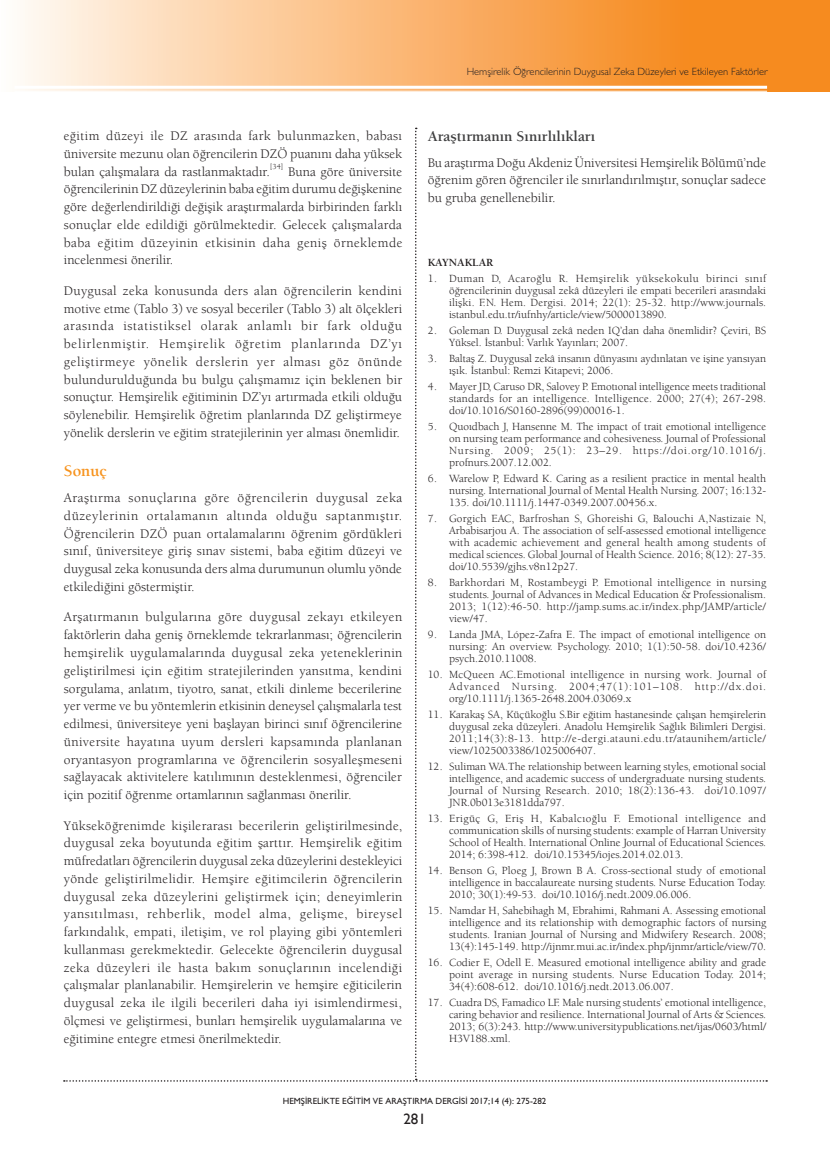
<style>
.page{position:relative;width:830px;height:1149px;background:#fff}
.page>*{position:absolute;margin:0;border:0;box-sizing:border-box;transform-origin:0 0}
.t1{font:16.5px "Berkeley Bold Tr";color:#f7931d}
.t2{font:15px "Berkeley Bold Tr";color:#3e3e3f}
.t3{font:15px "Gill Sans";color:#231f20}
.t4{font:13.5px/17.7px "Berkeley Book Tr";color:#231f20;text-align:justify}
.t5{font:11.25px/12px "Berkeley Book Tr";color:#231f20;text-align:justify}
.t6{font:11.25px "Berkeley Bold Tr";color:#231f20}
.t7{font:10.5px "Gill Sans Light Tr";color:#231f20}
.t8{font:9px "Gill Sans Normal Tr";color:#231f20}
</style>
<div class="page">
<svg style="left:23px;top:0;width:806px;height:92px"></svg>
<hr style="left:14px;top:86px;width:752px;height:3px;background:#fff">
<hr style="left:14px;top:91px;width:752px;height:1px;background:#fff">
<p class="t4" style="left:64px;top:127px;width:340px">eğitim düzeyi ile DZ arasında fark bulunmazken, babası üniversite mezunu olan öğrencilerin DZÖ puanını daha yüksek bulan çalışmalara da rastlanmaktadır.<sup>[34]</sup> Buna göre üniversite öğrencilerinin DZ düzeylerinin baba eğitim durumu değişkenine göre değerlendirildiği değişik araştırmalarda birbirinden farklı sonuçlar elde edildiği görülmektedir. Gelecek çalışmalarda baba eğitim düzeyinin etkisinin daha geniş örneklemde incelenmesi önerilir.</p>
<p class="t4" style="left:64px;top:281px;width:340px">Duygusal zeka konusunda ders alan öğrencilerin kendini motive etme (Tablo 3) ve sosyal beceriler (Tablo 3) alt ölçekleri arasında istatistiksel olarak anlamlı bir fark olduğu belirlenmiştir. Hemşirelik öğretim planlarında DZ’yı geliştirmeye yönelik derslerin yer alması göz önünde bulundurulduğunda bu bulgu çalışmamız için beklenen bir sonuçtur. Hemşirelik eğitiminin DZ’yı artırmada etkili olduğu söylenebilir. Hemşirelik öğretim planlarında DZ geliştirmeye yönelik derslerin ve eğitim stratejilerinin yer alması önemlidir.</p>
<h1 class="t1" style="left:64px;top:460px;width:45px">Sonuç</h1>
<p class="t4" style="left:64px;top:488px;width:340px">Araştırma sonuçlarına göre öğrencilerin duygusal zeka düzeylerinin ortalamanın altında olduğu saptanmıştır.<br>Öğrencilerin DZÖ puan ortalamalarını öğrenim gördükleri sınıf, üniversiteye giriş sınav sistemi, baba eğitim düzeyi ve duygusal zeka konusunda ders alma durumunun olumlu yönde etkilediğini göstermiştir.</p>
<p class="t4" style="left:64px;top:608px;width:340px">Arşatırmanın bulgularına göre duygusal zekayı etkileyen faktörlerin daha geniş örneklemde tekrarlanması; öğrencilerin hemşirelik uygulamalarında duygusal zeka yeteneklerinin geliştirilmesi için eğitim stratejilerinden yansıtma, kendini sorgulama, anlatım, tiyotro, sanat, etkili dinleme becerilerine yer verme ve bu yöntemlerin etkisinin deneysel çalışmalarla test edilmesi, üniversiteye yeni başlayan birinci sınıf öğrencilerine üniversite hayatına uyum dersleri kapsamında planlanan oryantasyon programlarına ve öğrencilerin sosyalleşmeseni sağlayacak aktivitelere katılımının desteklenmesi, öğrenciler için pozitif öğrenme ortamlarının sağlanması önerilir.</p>
<p class="t4" style="left:64px;top:816px;width:340px">Yükseköğrenimde kişilerarası becerilerin geliştirilmesinde, duygusal zeka boyutunda eğitim şarttır. Hemşirelik eğitim müfredatları öğrencilerin duygusal zeka düzeylerini destekleyici yönde geliştirilmelidir. Hemşire eğitimcilerin öğrencilerin duygusal zeka düzeylerini geliştirmek için; deneyimlerin yansıtılması, rehberlik, model alma, gelişme, bireysel farkındalık, empati, iletişim, ve rol playing gibi yöntemleri kullanması gerekmektedir. Gelecekte öğrencilerin duygusal zeka düzeyleri ile hasta bakım sonuçlarının incelendiği çalışmalar planlanabilir. Hemşirelerin ve hemşire eğiticilerin duygusal zeka ile ilgili becerileri daha iyi isimlendirmesi, ölçmesi ve geliştirmesi, bunları hemşirelik uygulamalarına ve eğitimine entegre etmesi önerilmektedir.</p>
<p class="t7" style="left:466px;top:65px;width:302px">Hemşirelik Öğrencilerinin Duygusal Zeka Düzeyleri ve Etkileyen Faktörler</p>
<h2 class="t2" style="left:427px;top:128px;width:169px">Araştırmanın Sınırlılıkları</h2>
<p class="t4" style="left:427px;top:154px;width:340px;line-height:17.1px">Bu araştırma Doğu Akdeniz Üniversitesi Hemşirelik Bölümü’nde öğrenim gören öğrenciler ile sınırlandırılmıştır, sonuçlar sadece bu gruba genellenebilir.</p>
<p class="t6" style="left:427px;top:255px;width:67px">KAYNAKLAR</p>
<p class="t5" style="left:449px;top:272px;width:318px;text-indent:-21px">1 . Duman D, Acaroğlu R. Hemşirelik yüksekokulu birinci sınıf öğrencilerinin duygusal zekâ düzeyleri ile empati becerileri arasındaki ilişki. F.N. Hem. Dergisi. 2014; 22(1): 25-32. http://www.journals. istanbul.edu.tr/iufnhy/article/view/5000013890.</p>
<p class="t5" style="left:449px;top:324px;width:318px;text-indent:-21px">2 . Goleman D. Duygusal zekâ neden IQ’dan daha önemlidir? Çeviri, BS<br>Yüksel. İstanbul: Varlık Yayınları; 2007.</p>
<p class="t5" style="left:449px;top:352px;width:318px;text-indent:-21px">3 . Baltaş Z. Duygusal zekâ insanın dünyasını aydınlatan ve işine yansıyan ışık. İstanbul: Remzi Kitapevi; 2006.</p>
<p class="t5" style="left:449px;top:380px;width:318px;text-indent:-21px">4 . Mayer JD, Caruso DR, Salovey P. Emotıonal intelligence meets traditional standards for an intelligence. Intelligence. 2000; 27(4); 267-298. doi/10.1016/S0160-2896(99)00016-1.</p>
<p class="t5" style="left:449px;top:420px;width:318px;text-indent:-21px">5 . Quoıdbach J, Hansenne M. The impact of trait emotional intelligence on nursing team performance and cohesiveness. Journal of Professional Nursing. 2009; 25(1): 23–29. https://doi.org/10.1016/j. profnurs.2007.12.002.</p>
<p class="t5" style="left:449px;top:472px;width:318px;text-indent:-21px">6 . Warelow P, Edward K. Caring as a resilient practice in mental health nursing. International Journal of Mental Health Nursing. 2007; 16:132- 135. doi/10.1111/j.1447-0349.2007.00456.x.</p>
<p class="t5" style="left:449px;top:512px;width:318px;text-indent:-21px">7 . Gorgich EAC, Barfroshan S, Ghoreishi G, Balouchi A,Nastizaie N, Arbabisarjou A. The association of self-assessed emotional intelligence with academic achievement and general health among students of medical sciences. Global Journal of Health Science. 2016; 8(12): 27-35. doi/10.5539/gjhs.v8n12p27.</p>
<p class="t5" style="left:449px;top:576px;width:318px;text-indent:-21px">8 . Barkhordari M, Rostambeygi P. Emotional intelligence in nursing students. Journal of Advances in Medical Education &amp; Professionalism.<br>2013; 1(12):46-50. http://jamp.sums.ac.ir/index.php/JAMP/article/ view/47.</p>
<p class="t5" style="left:449px;top:628px;width:318px;text-indent:-21px">9 . Landa JMA, López-Zafra E. The impact of emotional intelligence on nursing: An overview. Psychology. 2010; 1(1):50-58. doi/10.4236/ psych.2010.11008.</p>
<p class="t5" style="left:449px;top:668px;width:318px;text-indent:-21px">10 . McQueen AC.Emotional intelligence in nursing work. Journal of Advanced Nursing. 2004;47(1):101–108. http://dx.doi. org/10.1111/j.1365-2648.2004.03069.x</p>
<p class="t5" style="left:449px;top:708px;width:318px;text-indent:-21px">11 . Karakaş SA, Küçükoğlu S.Bir eğitim hastanesinde çalışan hemşirelerin duygusal zeka düzeyleri. Anadolu Hemşirelik Sağlık Bilimleri Dergisi.<br>2011;14(3):8-13. http://e-dergi.atauni.edu.tr/ataunihem/article/ view/1025003386/1025006407.</p>
<p class="t5" style="left:449px;top:760px;width:318px;text-indent:-21px">12 . Suliman WA.The relationship between learning styles, emotional social intelligence, and academic success of undergraduate nursing students.<br>Journal of Nursing Research. 2010; 18(2):136-43. doi/10.1097/ JNR.0b013e3181dda797.</p>
<p class="t5" style="left:449px;top:812px;width:318px;text-indent:-21px">13 . Erigüç G, Eriş H, Kabalcıoğlu F. Emotional intelligence and communication skills of nursing students: example of Harran University School of Health. International Online Journal of Educational Sciences.<br>2014; 6:398-412. doi/10.15345/iojes.2014.02.013.</p>
<p class="t5" style="left:449px;top:864px;width:318px;text-indent:-21px">14 . Benson G, Ploeg J, Brown B A. Cross-sectional study of emotional intelligence in baccalaureate nursing students. Nurse Education Today.<br>2010; 30(1):49-53. doi/10.1016/j.nedt.2009.06.006.</p>
<p class="t5" style="left:449px;top:904px;width:319px;text-indent:-21px">15 . Namdar H, Sahebihagh M, Ebrahimi, Rahmani A. Assessing emotional intelligence and its relationship with demographic factors of nursing students. Iranian Journal of Nursing and Midwifery Research. 2008; 13(4):145-149. http://ijnmr.mui.ac.ir/index.php/ijnmr/article/view/70.</p>
<p class="t5" style="left:449px;top:956px;width:318px;text-indent:-21px">16 . Codier E, Odell E. Measured emotional intelligence ability and grade point average in nursing students. Nurse Education Today. 2014; 34(4):608-612. doi/10.1016/j.nedt.2013.06.007.</p>
<p class="t5" style="left:449px;top:996px;width:318px;text-indent:-21px">17 . Cuadra DS, Famadico LF. Male nursing students’ emotional intelligence, caring behavior and resilience. International Journal of Arts &amp; Sciences.<br>2013; 6(3):243. http://www.universitypublications.net/ijas/0603/html/ H3V188.xml.</p>
<p class="t8" style="left:282px;top:1095px;width:265px">HEMŞİRELİKTE EĞİTİM VE ARAŞTIRMA DERGİSİ 2017;14 (4): 275-282</p>
<h2 class="t3" style="left:403px;top:1109px;width:24px">281</h2>
</div>
